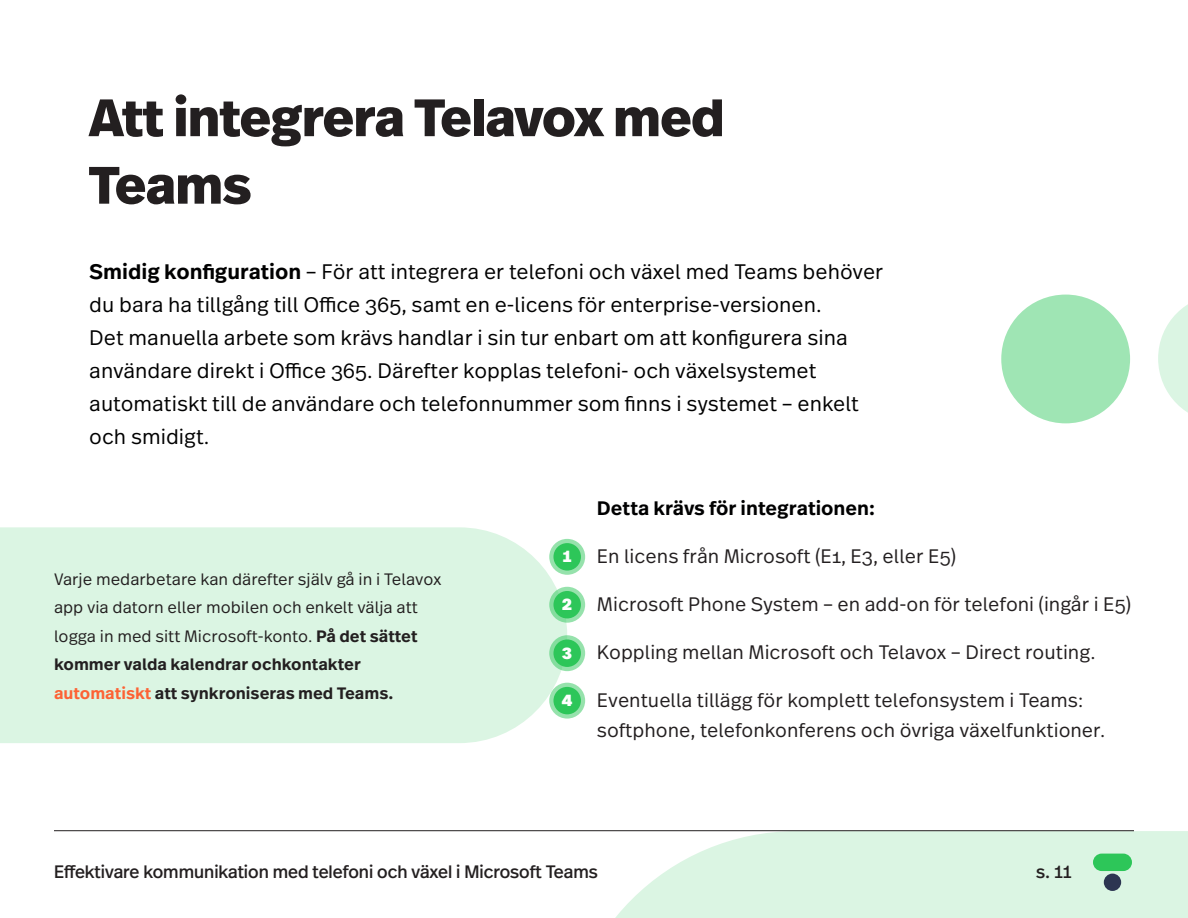
<style>
.page{position:relative;width:1188px;height:918px;background:#fff}
.page>*{position:absolute;margin:0;border:0;box-sizing:border-box;transform-origin:0 0}
.t1{font:800 52.5px "Real Head Pro";color:#231f20}
.t2{font:300 21px/33px "Real Text Pro";color:#000001}
.t3{font:300 19.5px "Real Text Pro";color:#231f20}
.t4{font:600 19.5px "Real Text Pro";color:#000001}
.t5{font:18px "Real Head Pro";color:#231f20}
.t6{font:300 16.5px/28.5px "Real Text Pro";color:#231f20}
.t7{font:600 16.5px "Real Text Pro";color:#231f20}
.t8{font:900 16.5px "Real Head Pro";color:#fff}
.s1{font-weight:600}
.s2{color:#fd6234}
</style>
<div class="page">
<svg style="left:563px;top:295px;width:625px;height:623px"></svg>
<div style="left:1001px;top:295px;width:129px;height:128px;background:#9fe5b4;border-radius:50%"></div>
<div style="left:0;top:527px;width:567px;height:216px;background:#dbf5e3"></div>
<hr style="left:54px;top:830px;width:1080px;height:1px;background:#231f20">
<div style="left:1104px;top:874px;width:17px;height:17px;background:#2c3551;border-radius:50%"></div>
<div style="left:1093px;top:854px;width:39px;height:17px;background:#2dc659;border-radius:9px"></div>
<svg style="left:549px;top:539px;width:36px;height:36px"></svg>
<div style="left:553px;top:543px;width:28px;height:28px;background:#2dc659;border-radius:50%"></div>
<svg style="left:549px;top:587px;width:36px;height:36px"></svg>
<div style="left:553px;top:591px;width:28px;height:27px;background:#2dc659;border-radius:50%"></div>
<svg style="left:549px;top:635px;width:36px;height:36px"></svg>
<div style="left:553px;top:639px;width:28px;height:28px;background:#2dc659;border-radius:50%"></div>
<svg style="left:549px;top:683px;width:36px;height:36px"></svg>
<div style="left:553px;top:687px;width:28px;height:27px;background:#2dc659;border-radius:50%"></div>
<p class="t1" style="left:89px;top:79px;width:636px">Att integrera Telavox med</p>
<p class="t1" style="left:89px;top:146px;width:163px">Teams</p>
<p class="t2" style="left:89px;top:254px;width:795px"><span class="s1">Smidig konfiguration</span> – För att integrera er telefoni och växel med Teams behöver du bara ha tillgång till Office 365, samt en e-licens för enterprise-versionen.</p>
<p class="t2" style="left:89px;top:320px;width:760px">Det manuella arbete som krävs handlar i sin tur enbart om att konfigurera sina</p>
<p class="t2" style="left:89px;top:353px;width:729px">användare direkt i Office 365. Därefter kopplas telefoni- och växelsystemet</p>
<p class="t2" style="left:89px;top:386px;width:771px">automatiskt till de användare och telefonnummer som finns i systemet – enkelt och smidigt.</p>
<p class="t6" style="left:54px;top:564px;width:389px">Varje medarbetare kan därefter själv gå in i Telavox app via datorn eller mobilen och enkelt välja att</p>
<p class="t6" style="left:54px;top:621px;width:365px">logga in med sitt Microsoft-konto. <span class="s1">På det sättet</span></p>
<p class="t7" style="left:54px;top:653px;width:308px">kommer valda kalendrar ochkontakter</p>
<p class="t7" style="left:54px;top:681px;width:341px"><span class="s2">automatiskt</span> att synkroniseras med Teams.</p>
<p class="t8" style="left:563px;top:544px;width:10px">1</p>
<p class="t8" style="left:562px;top:592px;width:11px">2</p>
<p class="t8" style="left:562px;top:640px;width:11px">3</p>
<p class="t8" style="left:562px;top:688px;width:12px">4</p>
<p class="t4" style="left:597px;top:494px;width:280px">Detta krävs för integrationen:</p>
<p class="t3" style="left:597px;top:543px;width:361px">En licens från Microsoft (E1, E3, eller E5)</p>
<p class="t3" style="left:597px;top:591px;width:536px">Microsoft Phone System – en add-on för telefoni (ingår i E5)</p>
<p class="t3" style="left:597px;top:639px;width:500px">Koppling mellan Microsoft och Telavox – Direct routing.</p>
<p class="t3" style="left:597px;top:687px;width:488px">Eventuella tillägg för komplett telefonsystem i Teams:</p>
<p class="t3" style="left:597px;top:717px;width:510px">softphone, telefonkonferens och övriga växelfunktioner.</p>
<p class="t5" style="left:54px;top:859px;width:545px">Effektivare kommunikation med telefoni och växel i Microsoft Teams</p>
<p class="t5" style="left:1036px;top:859px;width:37px">s. 11</p>
</div>
